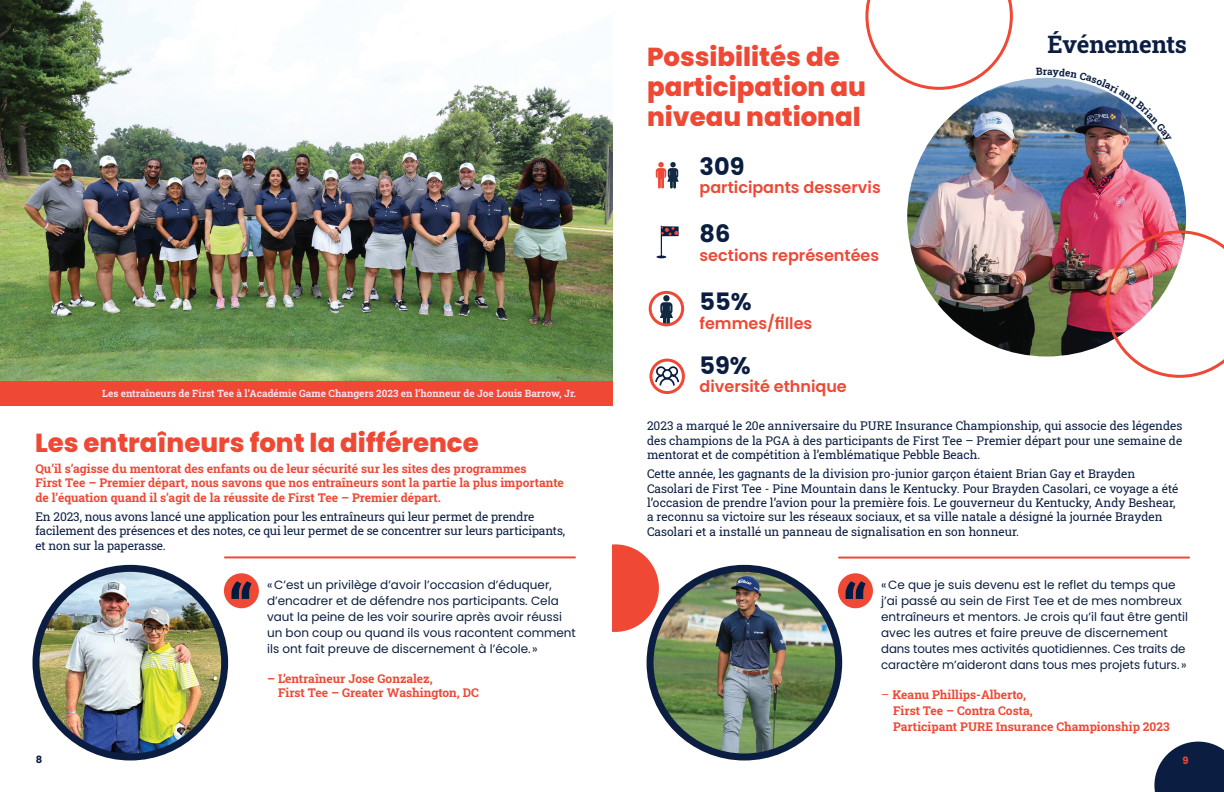
<style>
.page{position:relative;width:1224px;height:792px;background:#fff}
.page>*{position:absolute;margin:0;border:0;box-sizing:border-box;transform-origin:0 0}
.t1{font:700 62px "Roboto Slab";color:#011a41}
.t2{font:800 26px/30px "Poppins";color:#ef4835}
.t3{font:700 24px "Poppins";color:#0b1e42}
.t4{font:700 24px "Roboto Slab";letter-spacing:-.01em;color:#0b1e42}
.t5{font:600 16px "Poppins";color:#ef4835}
.t6{font:12px/14.4px "Roboto Slab";color:#0b1e42}
.t7{font:12px/16px "Poppins";color:#0b1e42}
.t8{font:700 12px/16px "Roboto Slab";color:#ef4835}
.t9{font:700 10px "Roboto Slab";color:#fce4ee}
.t10{font:700 10px "Roboto Slab";color:#0b1e42}
.t11{font:700 10px "Poppins";color:#0b1e42}
.t12{font:700 10px "Poppins";color:#ef4835}
.s1{font-family:"Poppins";font-weight:400}
</style>
<div class="page">
<div style="left:571px;top:544px;width:88px;height:88px;background:#ef4835;border-radius:50%"></div>
<div style="left:0;top:0;width:612px;height:792px;background:#fff"></div>
<div style="left:838px;top:573px;width:35px;height:35px;background:#ef4835;border-radius:50%"></div>
<img style="left:650px;top:568px;width:189px;height:189px;border-radius:94px">
<div style="left:647px;top:565px;width:195px;height:195px;border:7px solid #0b1e42;border-radius:50%"></div>
<hr style="left:839px;top:557px;width:350px;height:2px;background:#ef4835">
<img style="left:0;top:0;width:612px;height:381px">
<div style="left:224px;top:573px;width:35px;height:35px;background:#ef4835;border-radius:50%"></div>
<img style="left:36px;top:568px;width:189px;height:189px;border-radius:94px">
<div style="left:33px;top:565px;width:195px;height:195px;border:7px solid #0b1e42;border-radius:50%"></div>
<hr style="left:225px;top:556px;width:350px;height:2px;background:#ef4835">
<svg style="left:656px;top:162px;width:23px;height:27px"></svg>
<svg style="left:649px;top:358px;width:36px;height:36px"></svg>
<div style="left:663px;top:295px;width:7px;height:6px;background:#102941;border-radius:50%"></div>
<svg style="left:660px;top:302px;width:13px;height:24px"></svg>
<div style="left:649px;top:291px;width:35px;height:35px;border:3px solid #ef4936;border-radius:50%"></div>
<svg style="left:656px;top:226px;width:23px;height:32px"></svg>
<img style="left:907px;top:78px;width:279px;height:278px;border-radius:139px">
<svg style="left:865px;top:0;width:148px;height:90px"></svg>
<svg style="left:1106px;top:230px;width:118px;height:148px"></svg>
<svg style="left:1154px;top:742px;width:70px;height:50px;background:#2c3c5b"></svg>
<div style="left:0;top:381px;width:612px;height:25px;background:#ef4835"></div>
<img style="left:1036px;top:77px;width:129px;height:66px">
<p class="t9" style="left:102px;top:386px;width:475px">Les entraîneurs de First Tee à l’Académie Game Changers 2023 en l’honneur de Joe Louis Barrow, Jr.</p>
<h2 class="t2" style="left:35px;top:428px;width:445px">Les entraîneurs font la différence</h2>
<p class="t8" style="left:35px;top:461px;width:530px;line-height:14.4px">Qu’il s’agisse du mentorat des enfants ou de leur sécurité sur les sites des programmes<br>First Tee – Premier départ, nous savons que nos entraîneurs sont la partie la plus importante de l’équation quand il s’agit de la réussite de First Tee – Premier départ.</p>
<p class="t6" style="left:35px;top:509px;width:531px">En 2023, nous avons lancé une application pour les entraîneurs qui leur permet de prendre facilement des présences et des notes, ce qui leur permet de se concentrer sur leurs participants, et non sur la paperasse.</p>
<h1 class="t1" style="left:228px;top:565px;width:27px">“</h1>
<p class="t7" style="left:267px;top:576px;width:310px">« C’est un privilège d’avoir l’occasion d’éduquer, d’encadrer et de défendre nos participants. Cela vaut la peine de les voir sourire après avoir réussi un bon coup ou quand ils vous racontent comment ils ont fait preuve de discernement à l’école. »</p>
<p class="t8" style="left:278px;top:671px;width:202px;line-height:14px;text-indent:-11px">– L’entraîneur Jose Gonzalez,<br>First Tee – Greater Washington, DC</p>
<h2 class="t2" style="left:647px;top:42px;width:220px">Possibilités de participation au niveau national</h2>
<h3 class="t3" style="left:700px;top:152px;width:46px">309</h3>
<h3 class="t5" style="left:700px;top:178px;width:183px">participants desservis</h3>
<h3 class="t3" style="left:700px;top:219px;width:32px">86</h3>
<h3 class="t5" style="left:700px;top:246px;width:181px">sections représentées</h3>
<h3 class="t3" style="left:700px;top:288px;width:54px">55%</h3>
<h3 class="t5" style="left:700px;top:314px;width:114px">femmes/filles</h3>
<h3 class="t3" style="left:700px;top:352px;width:53px">59%</h3>
<h3 class="t5" style="left:700px;top:377px;width:149px">diversité ethnique</h3>
<h3 class="t4" style="left:1048px;top:28px;width:141px">Événements</h3>
<p class="t10" style="left:1043px;top:65px;width:6px">r</p>
<p class="t6" style="left:647px;top:419px;width:537px;text-align:justify">2023 a marqué le 20e anniversaire du PURE Insurance Championship, qui associe des légendes des champions de la PGA à des participants de First Tee – Premier départ pour une semaine de mentorat et de compétition à l’emblématique Pebble Beach.</p>
<p class="t6" style="left:647px;top:466px;width:533px">Cette année, les gagnants de la division pro-junior garçon étaient Brian Gay et Brayden Casolari de First Tee - Pine Mountain dans le Kentucky. Pour Brayden Casolari, ce voyage a été l’occasion de prendre l’avion pour la première fois. Le gouverneur du Kentucky, Andy Beshear, a reconnu sa victoire sur les réseaux sociaux, et sa ville natale a désigné la journée Brayden Casolari et a installé un panneau de signalisation en son honneur.</p>
<h1 class="t1" style="left:843px;top:565px;width:27px">“</h1>
<p class="t7" style="left:881px;top:576px;width:308px">« Ce que je suis devenu est le reflet du temps que j’ai passé au sein de First Tee et de mes nombreux entraîneurs et mentors. Je crois qu’il faut être gentil avec les autres et faire preuve de discernement dans toutes mes activités quotidiennes. Ces traits de caractère m’aideront dans tous mes projets futurs. »</p>
<p class="t8" style="left:893px;top:686px;width:278px;text-indent:-12px"><span class="s1">–</span> Keanu Phillips-Alberto,<br>First Tee – Contra Costa,<br>Participant PURE Insurance Championship 2023</p>
<p class="t11" style="left:36px;top:754px;width:8px">8</p>
<p class="t12" style="left:1182px;top:754px;width:8px">9</p>
</div>
